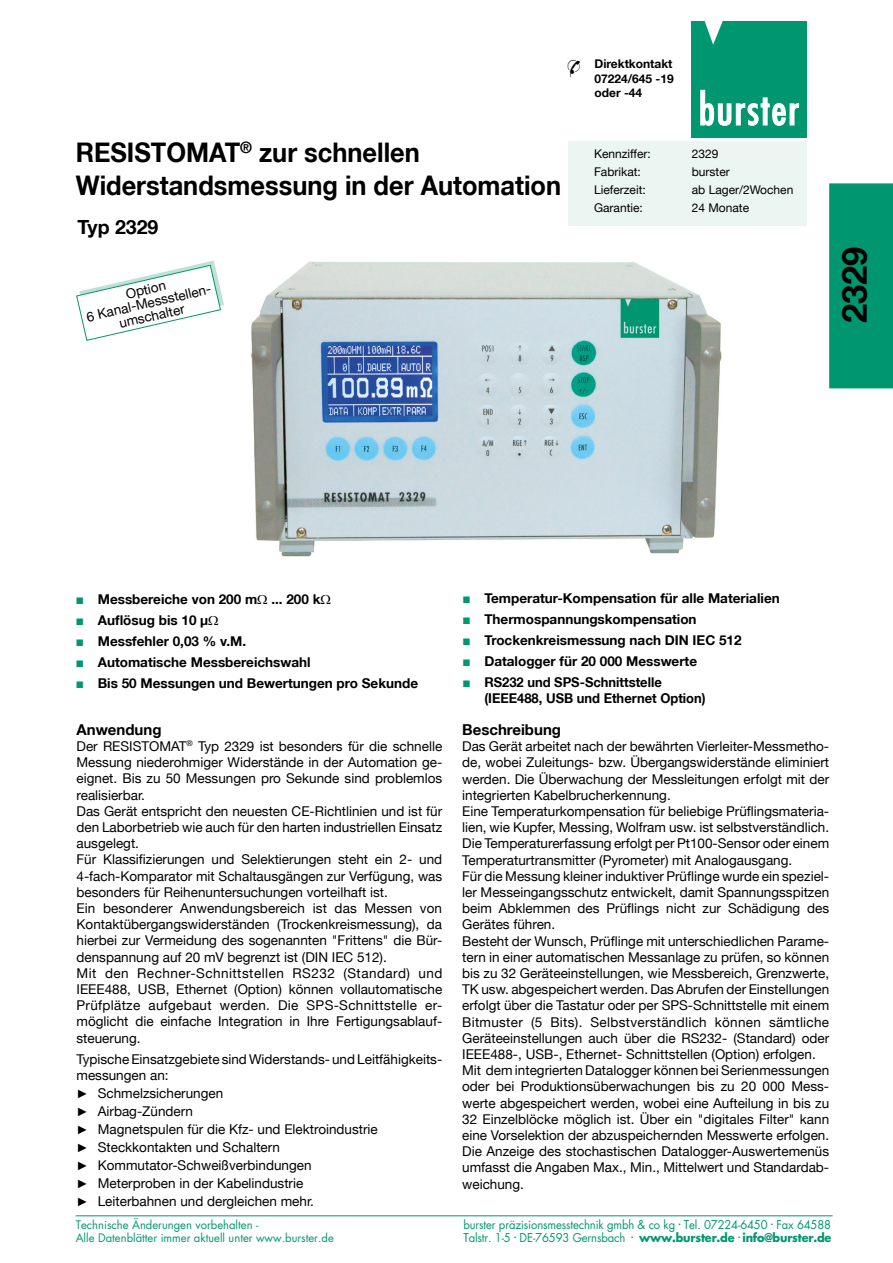
<style>
.page{position:relative;width:893px;height:1263px;background:#fff}
.page>*{position:absolute;margin:0;border:0;box-sizing:border-box;transform-origin:0 0}
.t1{font:700 34.5px "Helvetica Neue LT";color:#000}
.t2{font:700 27px/32.4px "Helvetica Neue LT";color:#000;scale:.94 1}
.t3{font:700 19.5px "Helvetica Neue LT";color:#000}
.t4{font:19.5px "Monotype Sorts";color:#000}
.t5{font:700 15px "Helvetica Neue LT";color:#000}
.t6{font:13.5px/16.2px "Helvetica Neue LT";color:#000}
.t7{font:700 13.5px/21px "Helvetica Neue LT";color:#000}
.t8{font:700 13.5px "Helvetica Neue LT";color:#000;scale:.96 1}
.t9{font:12px "Helvetica Neue LT";color:#000}
.t10{font:700 12px/14.4px "Helvetica Neue LT";color:#000;text-align:justify}
.t11{font:11.85px/13.5px "Futura LT";letter-spacing:-.01em;color:#009770;scale:.95 1}
.t12{font:11.55px/13.5px "Futura LT";color:#009770}
.s1{font-family:"Monotype Sorts";font-weight:400;font-size:9px;color:#009770}
.s2{font-family:"Arial";font-size:12px}
.s3{font-weight:700}
</style>
<div class="page">
<div style="left:829px;top:183px;width:64px;height:205px;background:#009770"></div>
<hr style="left:76px;top:1215px;width:757px;height:1px;background:#009770">
<img style="left:213px;top:260px;width:509px;height:297px">
<div style="left:568px;top:141px;width:239px;height:85px;background:#ebf5f1"></div>
<svg style="left:76px;top:261px;width:148px;height:80px"></svg>
<div style="left:691px;top:21px;width:116px;height:117px;background:#009770"></div>
<svg style="left:704px;top:21px;width:19px;height:24px"></svg>
<svg style="left:700px;top:90px;width:99px;height:36px"></svg>
<h3 class="t4" style="left:566px;top:57px;width:17px">&amp;</h3>
<p class="t10" style="left:594px;top:56px;width:81px">Direktkontakt 07224/645 -19 oder -44</p>
<h2 class="t2" style="left:76px;top:136px;width:518px">RESISTOMAT<sup>®</sup> zur schnellen<br>Widerstandsmessung in der Automation</h2>
<h3 class="t3" style="left:77px;top:215px;width:82px">Typ 2329</h3>
<p class="t9" style="left:594px;top:147px;width:58px">Kennziffer:</p>
<p class="t9" style="left:692px;top:147px;width:28px">2329</p>
<p class="t9" style="left:594px;top:165px;width:48px">Fabrikat:</p>
<p class="t9" style="left:692px;top:165px;width:40px">burster</p>
<p class="t9" style="left:594px;top:183px;width:53px">Lieferzeit:</p>
<p class="t9" style="left:692px;top:183px;width:103px">ab Lager/2Wochen</p>
<p class="t9" style="left:594px;top:201px;width:50px">Garantie:</p>
<p class="t9" style="left:692px;top:201px;width:59px">24 Monate</p>
<p class="t6" style="left:82px;top:297px;width:130px;line-height:13.5px;text-align:center;rotate:-13deg">Option<br>6 Kanal-Messstellen&shy;umschalter</p>
<h1 class="t1" style="left:833px;top:323px;width:78px;rotate:-90deg">2329</h1>
<p class="t7" style="left:77px;top:588px;width:343px"><span class="s1">N</span> Messbereiche von 200 m ... 200 k<br><span class="s1">N</span> Auflösug bis 10 µ<br><span class="s1">N</span> Messfehler 0,03 % v.M.<br><span class="s1">N</span> Automatische Messbereichswahl<br><span class="s1">N</span> Bis 50 Messungen und Bewertungen pro Sekunde</p>
<p class="t5" style="left:77px;top:720px;width:87px">Anwendung</p>
<p class="t6" style="left:77px;top:738px;width:367px">Der RESISTOMAT<sup>®</sup> Typ 2329 ist besonders für die schnelle Messung niederohmiger Widerstände in der Automation ge&shy;eignet. Bis zu 50 Messungen pro Sekunde sind problemlos realisierbar.<br>Das Gerät entspricht den neuesten CE-Richtlinien und ist für den Laborbetrieb wie auch für den harten industriellen Einsatz ausgelegt.<br>Für Klassifizierungen und Selektierungen steht ein 2- und 4-fach-Komparator mit Schaltausgängen zur Verfügung, was besonders für Reihenuntersuchungen vorteilhaft ist.<br>Ein besonderer Anwendungsbereich ist das Messen von Kontaktübergangswiderständen (Trockenkreismessung), da hierbei zur Vermeidung des sogenannten "Frittens" die Bür&shy;denspannung auf 20 mV begrenzt ist (DIN IEC 512).<br>Mit den Rechner-Schnittstellen RS232 (Standard) und IEEE488, USB, Ethernet (Option) können vollautomatische Prüfplätze aufgebaut werden. Die SPS-Schnittstelle er&shy;möglicht die einfache Integration in Ihre Fertigungsablauf&shy;steuerung.</p>
<p class="t6" style="left:77px;top:1050px;width:367px">Typische Einsatzgebiete sind Widerstands- und Leitfähigkeits&shy;messungen an:</p>
<p class="t6" style="left:77px;top:1084px;width:303px;line-height:18px"><span class="s2">►</span> Schmelzsicherungen<br><span class="s2">►</span> Airbag-Zündern<br><span class="s2">►</span> Magnetspulen für die Kfz- und Elektroindustrie <span class="s2">►</span> Steckkontakten und Schaltern<br><span class="s2">►</span> Kommutator-Schweißverbindungen<br><span class="s2">►</span> Meterproben in der Kabelindustrie<br><span class="s2">►</span> Leiterbahnen und dergleichen mehr.</p>
<p class="t7" style="left:463px;top:587px;width:318px"><span class="s1">N</span> Temperatur-Kompensation für alle Materialien <span class="s1">N</span> Thermospannungskompensation<br><span class="s1">N</span> Trockenkreismessung nach DIN IEC 512<br><span class="s1">N</span> Datalogger für 20 000 Messwerte<br><span class="s1">N</span> RS232 und SPS-Schnittstelle</p>
<p class="t8" style="left:484px;top:690px;width:232px">(IEEE488, USB und Ethernet Option)</p>
<p class="t5" style="left:462px;top:720px;width:100px">Beschreibung</p>
<p class="t6" style="left:462px;top:738px;width:369px">Das Gerät arbeitet nach der bewährten Vierleiter-Messmetho&shy;de, wobei Zuleitungs- bzw. Übergangswiderstände eliminiert werden. Die Überwachung der Messleitungen erfolgt mit der integrierten Kabelbrucherkennung.<br>Eine Temperaturkompensation für beliebige Prüflingsmateria&shy;lien, wie Kupfer, Messing, Wolfram usw. ist selbstverständlich.<br>Die Temperaturerfassung erfolgt per Pt100-Sensor oder einem Temperaturtransmitter (Pyrometer) mit Analogausgang.<br>Für die Messung kleiner induktiver Prüflinge wurde ein speziel&shy;ler Messeingangsschutz entwickelt, damit Spannungsspitzen beim Abklemmen des Prüflings nicht zur Schädigung des Gerätes führen.<br>Besteht der Wunsch, Prüflinge mit unterschiedlichen Parame&shy;tern in einer automatischen Messanlage zu prüfen, so können bis zu 32 Geräteeinstellungen, wie Messbereich, Grenzwerte, TK usw. abgespeichert werden. Das Abrufen der Einstellungen erfolgt über die Tastatur oder per SPS-Schnittstelle mit einem Bitmuster (5 Bits). Selbstverständlich können sämtliche Geräteeinstellungen auch über die RS232- (Standard) oder IEEE488-, USB-, Ethernet- Schnittstellen (Option) erfolgen.<br>Mit dem integrierten Datalogger können bei Serienmessungen oder bei Produktionsüberwachungen bis zu 20 000 Mess&shy;werte abgespeichert werden, wobei eine Aufteilung in bis zu 32 Einzelblöcke möglich ist. Über ein "digitales Filter" kann eine Vorselektion der abzuspeichernden Messwerte erfolgen.<br>Die Anzeige des stochastischen Datalogger-Auswertemenüs umfasst die Angaben Max., Min., Mittelwert und Standardab&shy;weichung.</p>
<p class="t12" style="left:76px;top:1218px;width:260px">Technische Änderungen vorbehalten -<br>Alle Datenblätter immer aktuell unter www.burster.de</p>
<p class="t11" style="left:464px;top:1218px;width:389px">burster präzisionsmesstechnik gmbh &amp; co kg <sup>.</sup> Tel. 07224-6450 <sup>.</sup> Fax 64588<br>Talstr. 1-5 <sup>.</sup> DE-76593 Gernsbach <sup>.</sup> <span class="s3">www.burster.de</span> <sup>.</sup> <span class="s3">info@burster.de</span></p>
</div>
